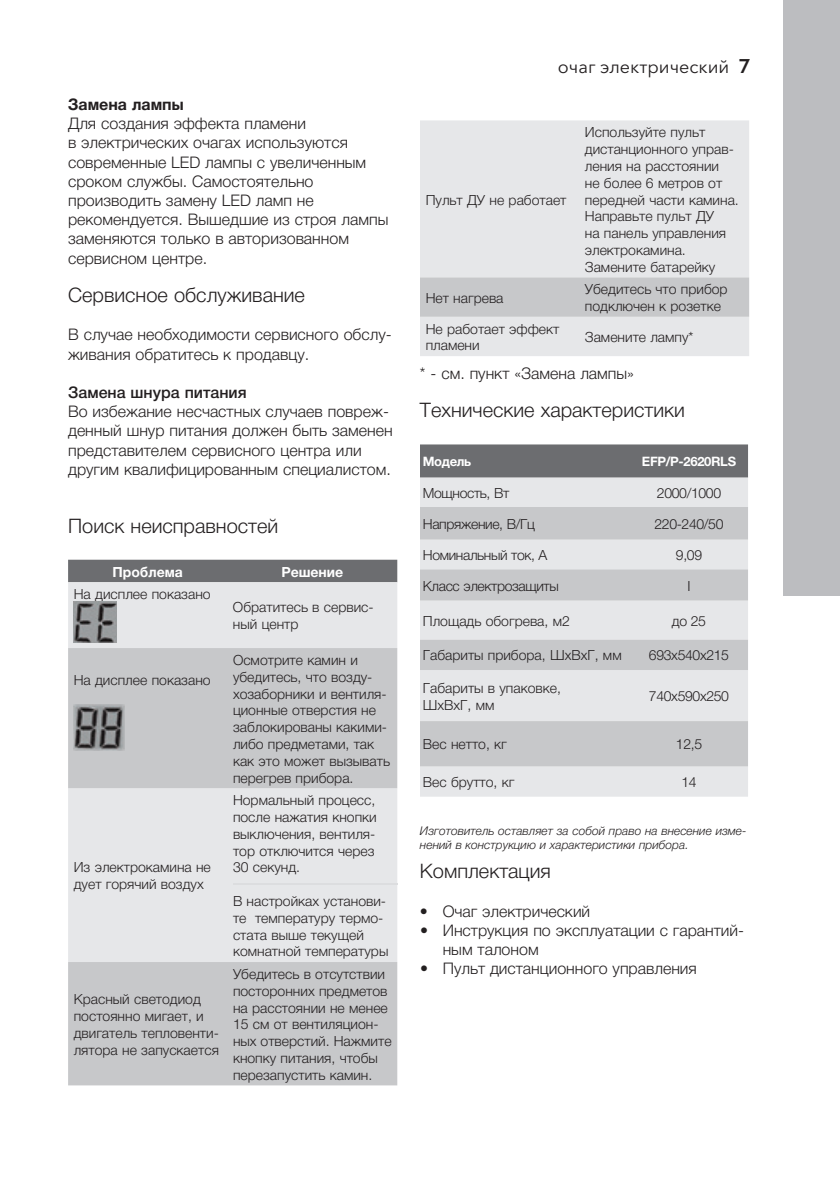
<style>
.page{position:relative;width:840px;height:1191px;background:#fff}
.page>*{position:absolute;margin:0;border:0;box-sizing:border-box;transform-origin:0 0}
.t1{font:300 20px "Helvetica Neue LTCYR";color:#231f20}
.t2{font:18px "Avenir Next Cyr";color:#231f20}
.t3{font:300 16px/19.2px "Helvetica Neue LTCYR";color:#231f20}
.t4{font:500 16px "Helvetica Neue LTCYR";color:#231f20}
.t5{font:700 16px "Helvetica Neue LTCYR";color:#231f20}
.t6{font:300 14px/16.8px "Helvetica Neue LTCYR";color:#231f20}
.t7{font:300 14px "Helvetica Neue LTCYR";letter-spacing:-.025em;color:#231f20}
.t8{font:700 14px "Helvetica Neue LTCYR";color:#fff}
.t9{font:700 13px "Helvetica Neue LTCYR";letter-spacing:-.025em;color:#fff}
.t10{font:italic 300 12px/14.4px "Helvetica Neue LTCYR";color:#231f20}
.s1{font-family:"Electrolux Sans";font-weight:600;font-size:20px}
</style>
<div class="page">
<div style="left:782px;top:0;width:57px;height:595px;background:#bcbdc0"></div>
<div style="left:68px;top:560px;width:329px;height:22px;background:#6c6d70"></div>
<div style="left:68px;top:582px;width:329px;height:66px;background:#e6e7e9"></div>
<svg style="left:68px;top:648px;width:329px;height:437px;background:#d3d4d6"></svg>
<img style="left:74px;top:602px;width:43px;height:40px">
<img style="left:74px;top:704px;width:50px;height:46px">
<div style="left:420px;top:120px;width:328px;height:236px;background:#e6e7e9"></div>
<div style="left:420px;top:277px;width:328px;height:40px;background:#c7c8ca"></div>
<div style="left:420px;top:444px;width:327px;height:33px;background:#6c6d70"></div>
<div style="left:420px;top:477px;width:327px;height:319px;background:#e6e7e9"></div>
<svg style="left:420px;top:507px;width:327px;height:259px;background:#d5d6d8"></svg>
<hr style="left:232px;top:883px;width:165px;height:1px;background:#dcdddf">
<p class="t5" style="left:68px;top:95px;width:117px">Замена лампы</p>
<p class="t3" style="left:68px;top:114px;width:321px">Для создания эффекта пламени<br>в электрических очагах используются современные LED лампы с увеличенным сроком службы. Самостоятельно производить замену LED ламп не рекомендуется. Вышедшие из строя лампы заменяются только в авторизованном сервисном центре.</p>
<h1 class="t1" style="left:68px;top:284px;width:238px">Сервисное обслуживание</h1>
<p class="t3" style="left:68px;top:325px;width:325px">В случае необходимости сервисного обслу&shy;живания обратитесь к продавцу.</p>
<p class="t4" style="left:68px;top:383px;width:180px">Замена шнура питания</p>
<p class="t3" style="left:68px;top:402px;width:326px">Во избежание несчастных случаев повреж&shy;денный шнур питания должен быть заменен представителем сервисного центра или другим квалифицированным специалистом.</p>
<h1 class="t1" style="left:68px;top:514px;width:211px">Поиск неисправностей</h1>
<p class="t8" style="left:112px;top:564px;width:72px">Проблема</p>
<p class="t8" style="left:281px;top:564px;width:63px">Решение</p>
<p class="t6" style="left:74px;top:586px;width:138px">На дисплее показано</p>
<p class="t6" style="left:233px;top:599px;width:142px">Обратитесь в сервис&shy;ный центр</p>
<p class="t6" style="left:74px;top:671px;width:138px">На дисплее показано</p>
<p class="t6" style="left:74px;top:859px;width:138px">Из электрокамина не дует горячий воздух</p>
<p class="t6" style="left:74px;top:991px;width:147px">Красный светодиод постоянно мигает, и двигатель тепловенти&shy;лятора не запускается</p>
<p class="t6" style="left:233px;top:651px;width:158px">Осмотрите камин и убедитесь, что возду&shy;хозаборники и вентиля&shy;ционные отверстия не заблокированы какими&shy;либо предметами, так как это может вызывать перегрев прибора.</p>
<p class="t6" style="left:233px;top:792px;width:145px">Нормальный процесс, после нажатия кнопки выключения, вентиля&shy;тор отключится через<br>30 секунд.</p>
<p class="t6" style="left:233px;top:892px;width:157px">В настройках установи&shy;те температуру термо&shy;стата выше текущей комнатной температуры</p>
<p class="t6" style="left:233px;top:965px;width:160px">Убедитесь в отсутствии посторонних предметов на расстоянии не менее<br>15 см от вентиляцион&shy;ных отверстий. Нажмите кнопку питания, чтобы перезапустить камин.</p>
<p class="t2" style="left:557px;top:56px;width:194px">очаг электрический <span class="s1">7</span></p>
<p class="t6" style="left:425px;top:191px;width:142px">Пульт ДУ не работает</p>
<p class="t6" style="left:584px;top:124px;width:155px">Используйте пульт дистанционного управ&shy;ления на расстоянии<br>не более 6 метров от передней части камина.<br>Направьте пульт ДУ<br>на панель управления электрокамина.<br>Замените батарейку</p>
<p class="t6" style="left:425px;top:289px;width:79px">Нет нагрева</p>
<p class="t6" style="left:584px;top:281px;width:144px">Убедитесь что прибор подключен к розетке</p>
<p class="t6" style="left:425px;top:320px;width:135px">Не работает эффект пламени</p>
<p class="t6" style="left:584px;top:329px;width:110px">Замените лампу*</p>
<p class="t3" style="left:420px;top:364px;width:215px">* - см. пункт «Замена лампы»</p>
<h1 class="t1" style="left:420px;top:399px;width:266px">Технические характеристики</h1>
<p class="t9" style="left:422px;top:454px;width:50px">Модель</p>
<p class="t9" style="left:641px;top:454px;width:96px">EFP/P-2620RLS</p>
<p class="t7" style="left:422px;top:485px;width:88px">Мощность, Вт</p>
<p class="t7" style="left:656px;top:485px;width:66px">2000/1000</p>
<p class="t7" style="left:422px;top:516px;width:113px">Напряжение, В/Гц</p>
<p class="t6" style="left:654px;top:516px;width:70px">220-240/50</p>
<p class="t7" style="left:422px;top:547px;width:126px">Номинальный ток, А</p>
<p class="t6" style="left:675px;top:547px;width:28px">9,09</p>
<p class="t7" style="left:422px;top:578px;width:137px">Класс электрозащиты</p>
<p class="t6" style="left:687px;top:577px;width:5px">I</p>
<p class="t6" style="left:422px;top:612px;width:148px">Площадь обогрева, м2</p>
<p class="t6" style="left:671px;top:612px;width:36px">до 25</p>
<p class="t6" style="left:422px;top:647px;width:200px">Габариты прибора, ШхВхГ, мм</p>
<p class="t7" style="left:648px;top:648px;width:82px">693х540х215</p>
<p class="t6" style="left:422px;top:679px;width:139px">Габариты в упаковке,<br>ШхВхГ, мм</p>
<p class="t7" style="left:648px;top:688px;width:82px">740х590х250</p>
<p class="t6" style="left:422px;top:736px;width:85px">Вес нетто, кг</p>
<p class="t6" style="left:675px;top:736px;width:28px">12,5</p>
<p class="t6" style="left:422px;top:774px;width:93px">Вес брутто, кг</p>
<p class="t6" style="left:681px;top:774px;width:17px">14</p>
<p class="t10" style="left:420px;top:823px;width:328px">Изготовитель оставляет за собой право на внесение изме&shy;нений в конструкцию и характеристики прибора.</p>
<h1 class="t1" style="left:420px;top:860px;width:132px">Комплектация</h1>
<p class="t3" style="left:420px;top:901px;width:172px">• Очаг электрический</p>
<p class="t3" style="left:442px;top:920px;width:302px;text-indent:-23px">• Инструкция по эксплуатации с гарантий&shy;ным талоном</p>
<p class="t3" style="left:420px;top:959px;width:278px">• Пульт дистанционного управления</p>
</div>
